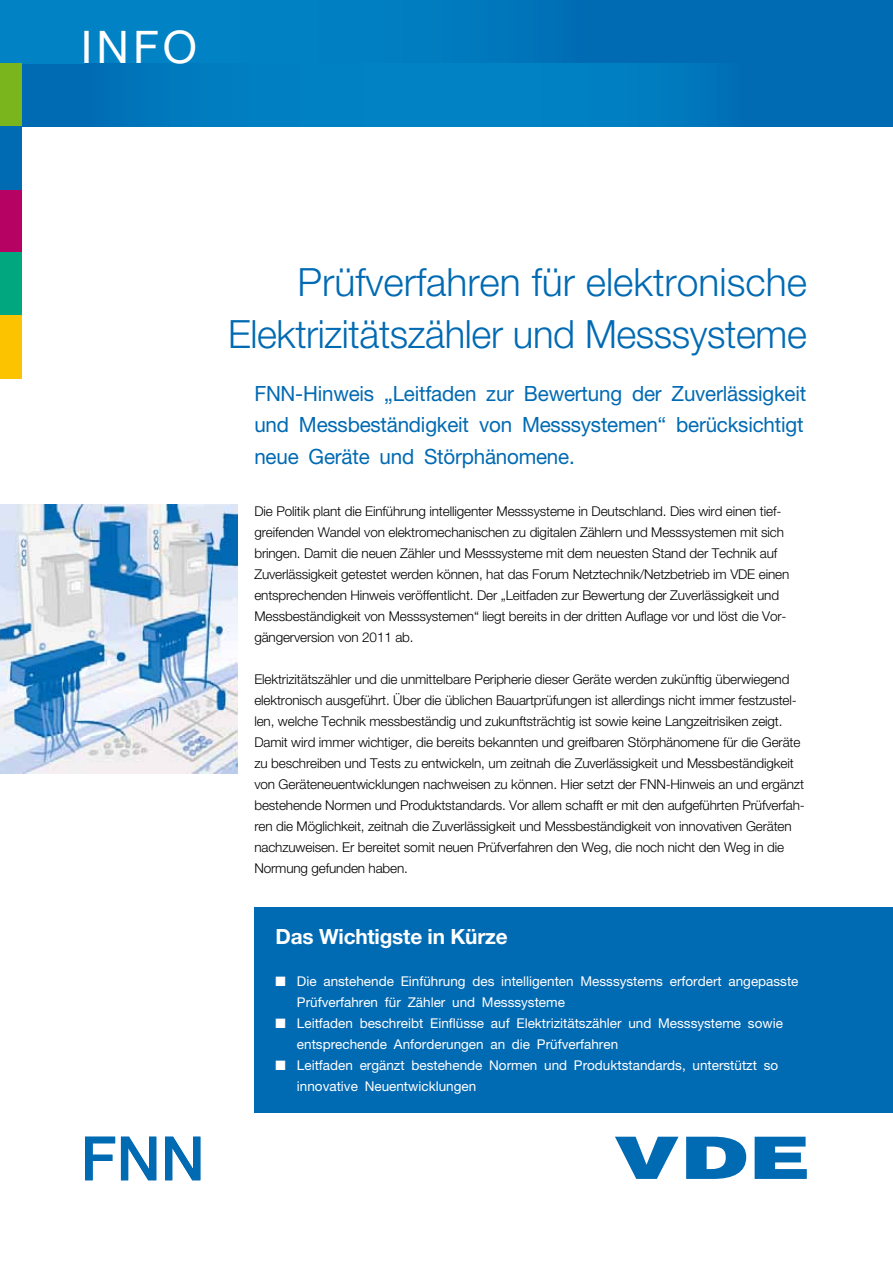
<style>
.page{position:relative;width:893px;height:1263px;background:#fff}
.page>*{position:absolute;margin:0;border:0;box-sizing:border-box;transform-origin:0 0}
.t1{font:45px "Helvetica Neue";color:#fff}
.t2{font:300 39px/52.5px "Helvetica Neue";letter-spacing:-.01em;color:#006ab3;text-align:right}
.t3{font:21px/31.5px "Helvetica Neue";letter-spacing:-.01em;color:#006ab3}
.t4{font:700 21px "Helvetica Neue";letter-spacing:-.01em;color:#fff}
.t5{font:300 13.5px/21px "Helvetica Neue";letter-spacing:-.01em;color:#000}
.t6{font:13.5px/21px "Helvetica Neue";color:#fff}
</style>
<div class="page">
<div style="left:0;top:0;width:893px;height:126px;background:#006ab3"></div>
<div style="left:0;top:0;width:585px;height:63px;background:linear-gradient(to right,#0087c7,#0075bb)"></div>
<div style="left:140px;top:63px;width:251px;height:63px;background:#007fc2"></div>
<div style="left:391px;top:63px;width:355px;height:63px;background:linear-gradient(to right,#0087c7,#0075bb)"></div>
<div style="left:0;top:63px;width:21px;height:63px;background:#7ab51d"></div>
<div style="left:0;top:189px;width:21px;height:64px;background:#b60363"></div>
<div style="left:0;top:253px;width:21px;height:63px;background:#00a77f"></div>
<div style="left:0;top:316px;width:21px;height:63px;background:#fcc400"></div>
<div style="left:0;top:126px;width:21px;height:63px;background:#006ab3"></div>
<svg style="left:615px;top:1137px;width:63px;height:42px"></svg>
<svg style="left:686px;top:1137px;width:60px;height:42px"></svg>
<svg style="left:755px;top:1137px;width:52px;height:42px"></svg>
<svg style="left:85px;top:1137px;width:30px;height:43px"></svg>
<svg style="left:121px;top:1137px;width:35px;height:43px"></svg>
<svg style="left:165px;top:1137px;width:35px;height:43px"></svg>
<div style="left:254px;top:907px;width:639px;height:205px;background:#006ab3"></div>
<img style="left:0;top:505px;width:237px;height:269px">
<h1 class="t1" style="left:81px;top:20px;width:118px">INFO</h1>
<h2 class="t2" style="left:228px;top:255px;width:580px">Prüfverfahren für elektronische<br>Elektrizitätszähler und Messsysteme</h2>
<h3 class="t3" style="left:254px;top:377px;width:553px">FNN-Hinweis „Leitfaden zur Bewertung der Zuverlässigkeit und Messbeständigkeit von Messsystemen“ berücksichtigt neue Geräte und Störphänomene.</h3>
<p class="t5" style="left:254px;top:500px;width:536px">Die Politik plant die Einführung intelligenter Messsysteme in Deutschland. Dies wird einen tief&shy;greifenden Wandel von elektromechanischen zu digitalen Zählern und Messsystemen mit sich bringen. Damit die neuen Zähler und Messsysteme mit dem neuesten Stand der Technik auf Zuverlässigkeit getestet werden können, hat das Forum Netztechnik/Netzbetrieb im VDE einen entsprechenden Hinweis veröffentlicht. Der „Leitfaden zur Bewertung der Zuverlässigkeit und Messbeständigkeit von Messsystemen“ liegt bereits in der dritten Auflage vor und löst die Vor&shy;gängerversion von 2011 ab.</p>
<p class="t5" style="left:254px;top:668px;width:552px">Elektrizitätszähler und die unmittelbare Peripherie dieser Geräte werden zukünftig überwiegend elektronisch ausgeführt. Über die üblichen Bauartprüfungen ist allerdings nicht immer festzustel&shy;len, welche Technik messbeständig und zukunftsträchtig ist sowie keine Langzeitrisiken zeigt.<br>Damit wird immer wichtiger, die bereits bekannten und greifbaren Störphänomene für die Geräte zu beschreiben und Tests zu entwickeln, um zeitnah die Zuverlässigkeit und Messbeständigkeit von Geräteneuentwicklungen nachweisen zu können. Hier setzt der FNN-Hinweis an und ergänzt bestehende Normen und Produktstandards. Vor allem schafft er mit den aufgeführten Prüfverfah&shy;ren die Möglichkeit, zeitnah die Zuverlässigkeit und Messbeständigkeit von innovativen Geräten nachzuweisen. Er bereitet somit neuen Prüfverfahren den Weg, die noch nicht den Weg in die Normung gefunden haben.</p>
<h3 class="t4" style="left:276px;top:924px;width:234px">Das Wichtigste in Kürze</h3>
<p class="t6" style="left:297px;top:971px;width:503px;text-indent:-21px">■ Die anstehende Einführung des intelligenten Messsystems erfordert angepasste<br>Prüfverfahren für Zähler und Messsysteme</p>
<p class="t6" style="left:297px;top:1013px;width:487px;text-indent:-21px">■ Leitfaden beschreibt Einflüsse auf Elektrizitätszähler und Messsysteme sowie entsprechende Anforderungen an die Prüfverfahren</p>
<p class="t6" style="left:297px;top:1055px;width:483px;text-indent:-21px">■ Leitfaden ergänzt bestehende Normen und Produktstandards, unterstützt so innovative Neuentwicklungen</p>
</div>
